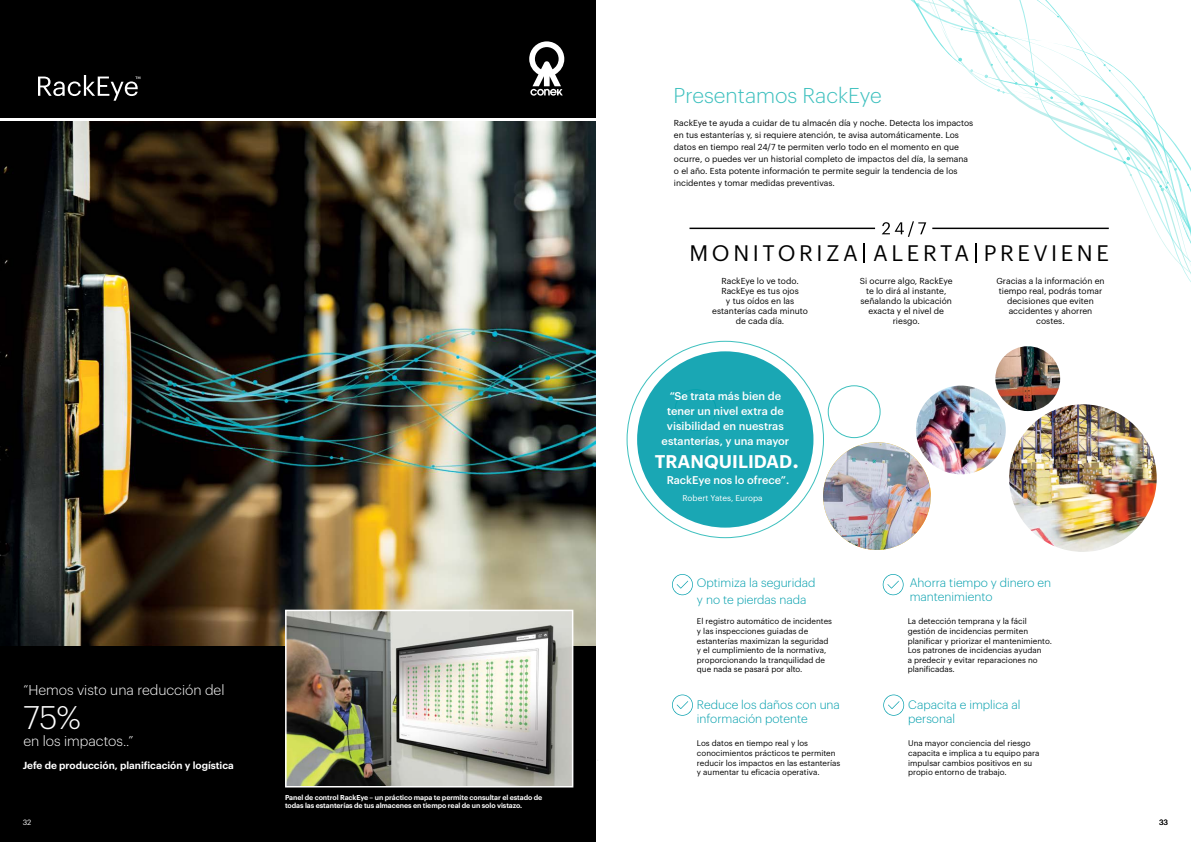
<style>
.page{position:relative;width:1191px;height:842px;background:#fff}
.page>*{position:absolute;margin:0;border:0;box-sizing:border-box;transform-origin:0 0}
.t1{font:300 32px "Graphik";color:#fff}
.t2{font:22px "Graphik";letter-spacing:.165em;color:#000}
.t3{font:300 21px "Graphik";color:#3dc0be}
.t4{font:600 18px "Graphik";color:#fff}
.t5{font:300 14px "Graphik";color:#fff}
.t6{font:300 12px/14.4px "Graphik";color:#009eac}
.t7{font:500 11px/14.8px "Graphik";color:#fff;text-align:center}
.t8{font:600 10px "Graphik";color:#fff}
.t9{font:8.5px/10px "Graphik";color:#000;text-align:center}
.t10{font:8.2px "Graphik";color:#fff}
.t11{font:8px/9.6px "Graphik";color:#000}
.t12{font:7.5px "Graphik";color:#fff}
.t13{font:7.5px "Graphik";color:#000}
.t14{font:600 7px/8.4px "Graphik";letter-spacing:-.01em;color:#fff}
.s1{font-size:22.2px}
</style>
<div class="page">
<img style="left:0;top:122px;width:595px;height:524px">
<div style="left:0;top:646px;width:595px;height:196px;background:#000"></div>
<div style="left:0;top:0;width:595px;height:118px;background:#000"></div>
<img style="left:288px;top:613px;width:282px;height:171px">
<div style="left:285px;top:610px;width:288px;height:177px;border:2px solid #fff"></div>
<svg style="left:38px;top:75px;width:102px;height:26px"></svg>
<svg style="left:529px;top:41px;width:35px;height:55px"></svg>
<svg style="left:822px;top:0;width:369px;height:277px"></svg>
<svg style="left:996px;top:88px;width:9px;height:6px"></svg>
<svg style="left:1168px;top:159px;width:9px;height:12px"></svg>
<svg style="left:984px;top:74px;width:4px;height:4px"></svg>
<svg style="left:1003px;top:45px;width:4px;height:4px"></svg>
<svg style="left:1005px;top:58px;width:10px;height:15px"></svg>
<svg style="left:1034px;top:82px;width:4px;height:4px"></svg>
<svg style="left:1014px;top:82px;width:4px;height:3px"></svg>
<svg style="left:1105px;top:122px;width:6px;height:9px"></svg>
<svg style="left:1159px;top:170px;width:3px;height:4px"></svg>
<svg style="left:1113px;top:147px;width:17px;height:17px"></svg>
<svg style="left:990px;top:56px;width:7px;height:10px"></svg>
<svg style="left:1157px;top:181px;width:12px;height:11px"></svg>
<svg style="left:1103px;top:64px;width:8px;height:8px"></svg>
<svg style="left:991px;top:27px;width:7px;height:8px"></svg>
<svg style="left:915px;top:3px;width:5px;height:4px"></svg>
<svg style="left:950px;top:2px;width:33px;height:32px"></svg>
<svg style="left:1079px;top:102px;width:5px;height:4px"></svg>
<svg style="left:958px;top:57px;width:4px;height:5px"></svg>
<svg style="left:672px;top:574px;width:21px;height:21px"></svg>
<svg style="left:882px;top:574px;width:21px;height:21px"></svg>
<svg style="left:672px;top:694px;width:21px;height:22px"></svg>
<svg style="left:883px;top:694px;width:21px;height:22px"></svg>
<img style="left:823px;top:442px;width:107px;height:108px;border-radius:54px">
<img style="left:1009px;top:404px;width:147px;height:148px;border-radius:74px">
<div style="left:828px;top:386px;width:52px;height:52px;border:1px solid #3dc0be;border-radius:50%"></div>
<img style="left:916px;top:386px;width:89px;height:88px">
<img style="left:995px;top:346px;width:65px;height:65px;border-radius:32px">
<div style="left:637px;top:351px;width:176px;height:177px;background:#1aa7b4;border-radius:50%"></div>
<svg style="left:863px;top:243px;width:2px;height:19px"></svg>
<svg style="left:975px;top:243px;width:1px;height:19px"></svg>
<svg style="left:882px;top:221px;width:44px;height:16px"></svg>
<hr style="left:689px;top:228px;width:186px;height:1px;background:#000">
<hr style="left:932px;top:228px;width:176px;height:1px;background:#000">
<h3 class="t5" style="left:23px;top:680px;width:203px">“Hemos visto una reducción del</h3>
<h3 class="t5" style="left:23px;top:730px;width:111px">en los impactos..”</h3>
<h1 class="t1" style="left:23px;top:694px;width:59px">75%</h1>
<p class="t8" style="left:23px;top:758px;width:213px">Jefe de producción, planificación y logística</p>
<p class="t12" style="left:23px;top:817px;width:10px">32</p>
<p class="t14" style="left:285px;top:792px;width:259px">Panel de control RackEye – un práctico mapa te permite consultar el estado de todas las estanterías de tus almacenes en tiempo real de un solo vistazo.</p>
<h3 class="t3" style="left:673px;top:80px;width:210px">Presentamos RackEye</h3>
<p class="t9" style="left:674px;top:116px;width:301px;line-height:12px;text-align:left">RackEye te ayuda a cuidar de tu almacén día y noche. Detecta los impactos en tus estanterías y, si requiere atención, te avisa automáticamente. Los datos en tiempo real 24/7 te permiten verlo todo en el momento en que ocurre, o puedes ver un historial completo de impactos del día, la semana o el año. Esta potente información te permite seguir la tendencia de los incidentes y tomar medidas preventivas.</p>
<h2 class="t2" style="left:689px;top:237px;width:421px">MONITORIZA ALERTA PREVIENE</h2>
<p class="t9" style="left:712px;top:275px;width:97px">RackEye lo ve todo.<br>RackEye es tus ojos<br>y tus oídos en las estanterías cada minuto de cada día.</p>
<p class="t9" style="left:859px;top:275px;width:94px">Si ocurre algo, RackEye te lo dirá al instante, señalando la ubicación exacta y el nivel de riesgo.</p>
<p class="t9" style="left:996px;top:275px;width:110px">Gracias a la información en tiempo real, podrás tomar decisiones que eviten accidentes y ahorren costes.</p>
<p class="t7" style="left:661px;top:388px;width:129px">“Se trata más bien de tener un nivel extra de visibilidad en nuestras estanterías, y una mayor</p>
<h3 class="t4" style="left:654px;top:448px;width:146px">TRANQUILIDAD<span class="s1">.</span></h3>
<p class="t7" style="left:666px;top:472px;width:124px">RackEye nos lo ofrece”.</p>
<p class="t10" style="left:682px;top:492px;width:82px">Robert Yates, Europa</p>
<h3 class="t6" style="left:697px;top:573px;width:120px;line-height:16.9px">Optimiza la seguridad y no te pierdas nada</h3>
<h3 class="t6" style="left:909px;top:574px;width:143px">Ahorra tiempo y dinero en mantenimiento</h3>
<p class="t11" style="left:697px;top:616px;width:137px">El registro automático de incidentes y las inspecciones guiadas de estanterías maximizan la seguridad y el cumplimiento de la normativa, proporcionando la tranquilidad de que nada se pasará por alto.</p>
<p class="t11" style="left:907px;top:616px;width:146px">La detección temprana y la fácil gestión de incidencias permiten planificar y priorizar el mantenimiento.<br>Los patrones de incidencias ayudan<br>a predecir y evitar reparaciones no planificadas.</p>
<h3 class="t6" style="left:697px;top:696px;width:144px">Reduce los daños con una información potente</h3>
<h3 class="t6" style="left:908px;top:696px;width:114px">Capacita e implica al personal</h3>
<p class="t11" style="left:697px;top:738px;width:145px">Los datos en tiempo real y los conocimientos prácticos te permiten reducir los impactos en las estanterías y aumentar tu eficacia operativa.</p>
<p class="t11" style="left:908px;top:738px;width:133px">Una mayor conciencia del riesgo capacita e implica a tu equipo para impulsar cambios positivos en su propio entorno de trabajo.</p>
<p class="t13" style="left:1159px;top:817px;width:10px">33</p>
</div>
